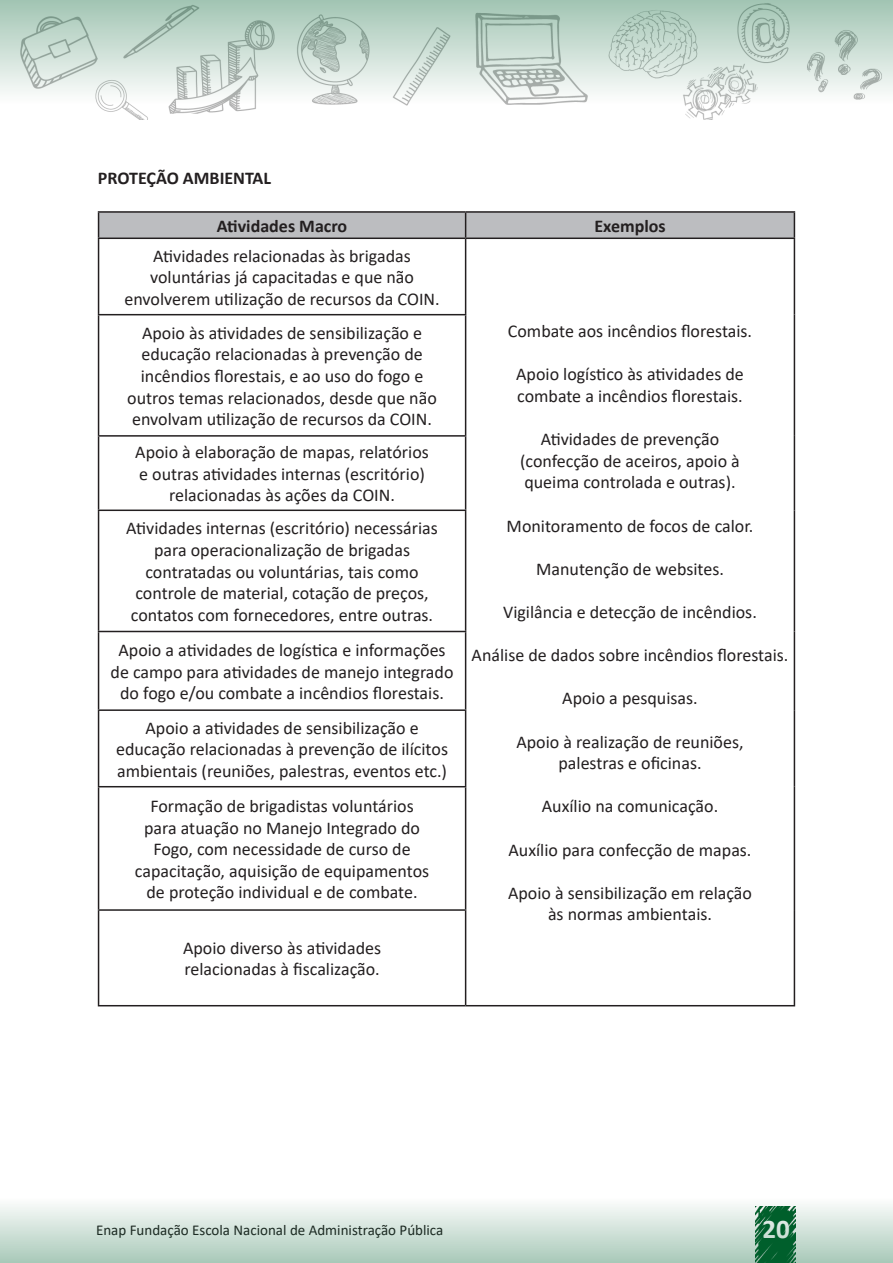
<style>
.page{position:relative;width:893px;height:1263px;background:#fff}
.page>*{position:absolute;margin:0;border:0;box-sizing:border-box;transform-origin:0 0}
.t1{font:700 27px "Calibri";color:#fff}
.texto{font:18px/21.6px "Calibri";color:#231f20;text-align:center}
.texto-2{font:700 18px "Calibri";color:#231f20}
.Texto_negrito{font:700 18px "Calibri";color:#231f20}
.t2{font:15px "Calibri";color:#231f20}
</style>
<div class="page">
<svg style="left:0;top:0;width:893px;height:120px"></svg>
<svg style="left:0;top:1205px;width:893px;height:58px;background:#c5dad0"></svg>
<hr style="left:98px;top:211px;width:368px;height:2px;background:#231f20">
<hr style="left:466px;top:211px;width:329px;height:2px;background:#231f20">
<svg style="left:98px;top:212px;width:697px;height:26px;background:#b4b4b7"></svg>
<hr style="left:98px;top:238px;width:368px;height:1px;background:#231f20">
<hr style="left:98px;top:239px;width:1px;height:75px;background:#231f20">
<hr style="left:466px;top:238px;width:329px;height:1px;background:#231f20">
<hr style="left:465px;top:239px;width:1px;height:75px;background:#231f20">
<hr style="left:794px;top:239px;width:1px;height:76px;background:#231f20">
<hr style="left:98px;top:314px;width:368px;height:1px;background:#231f20">
<hr style="left:98px;top:315px;width:1px;height:120px;background:#231f20">
<hr style="left:465px;top:315px;width:1px;height:120px;background:#231f20">
<hr style="left:794px;top:315px;width:1px;height:121px;background:#231f20">
<hr style="left:98px;top:435px;width:368px;height:2px;background:#231f20">
<hr style="left:98px;top:437px;width:1px;height:72px;background:#231f20">
<hr style="left:465px;top:437px;width:1px;height:72px;background:#231f20">
<hr style="left:794px;top:436px;width:1px;height:74px;background:#231f20">
<hr style="left:98px;top:509px;width:368px;height:2px;background:#231f20">
<hr style="left:98px;top:511px;width:1px;height:120px;background:#231f20">
<hr style="left:465px;top:511px;width:1px;height:120px;background:#231f20">
<hr style="left:794px;top:510px;width:1px;height:121px;background:#231f20">
<hr style="left:98px;top:631px;width:368px;height:1px;background:#231f20">
<hr style="left:98px;top:632px;width:1px;height:77px;background:#231f20">
<hr style="left:465px;top:632px;width:1px;height:77px;background:#231f20">
<hr style="left:794px;top:631px;width:1px;height:79px;background:#231f20">
<hr style="left:98px;top:709px;width:368px;height:2px;background:#231f20">
<hr style="left:98px;top:711px;width:1px;height:75px;background:#231f20">
<hr style="left:465px;top:711px;width:1px;height:75px;background:#231f20">
<hr style="left:794px;top:710px;width:1px;height:77px;background:#231f20">
<hr style="left:98px;top:786px;width:368px;height:1px;background:#231f20">
<hr style="left:98px;top:787px;width:1px;height:122px;background:#231f20">
<hr style="left:465px;top:787px;width:1px;height:122px;background:#231f20">
<hr style="left:794px;top:787px;width:1px;height:123px;background:#231f20">
<hr style="left:98px;top:909px;width:368px;height:2px;background:#231f20">
<hr style="left:98px;top:911px;width:1px;height:94px;background:#231f20">
<hr style="left:465px;top:911px;width:1px;height:94px;background:#231f20">
<hr style="left:794px;top:910px;width:1px;height:95px;background:#231f20">
<hr style="left:98px;top:1005px;width:368px;height:1px;background:#231f20">
<hr style="left:466px;top:1005px;width:329px;height:1px;background:#231f20">
<p class="Texto_negrito" style="left:98px;top:165px;width:175px">PROTEÇÃO AMBIENTAL</p>
<p class="texto-2" style="left:217px;top:213px;width:132px">Atividades Macro</p>
<p class="texto-2" style="left:594px;top:213px;width:73px">Exemplos</p>
<p class="texto" style="left:124px;top:244px;width:317px">Atividades relacionadas às brigadas voluntárias já capacitadas e que não envolverem utilização de recursos da COIN.</p>
<p class="texto" style="left:508px;top:320px;width:246px">Combate aos incêndios florestais.</p>
<p class="texto" style="left:516px;top:363px;width:229px;text-align:left">Apoio logístico às atividades de combate a incêndios florestais.</p>
<p class="texto" style="left:520px;top:428px;width:221px">Atividades de prevenção (confecção de aceiros, apoio à queima controlada e outras).</p>
<p class="texto" style="left:507px;top:514px;width:248px">Monitoramento de focos de calor.</p>
<p class="texto" style="left:536px;top:557px;width:189px">Manutenção de websites.</p>
<p class="texto" style="left:503px;top:601px;width:255px">Vigilância e detecção de incêndios.</p>
<p class="texto" style="left:472px;top:644px;width:318px">Análise de dados sobre incêndios florestais.</p>
<p class="texto" style="left:562px;top:687px;width:137px">Apoio a pesquisas.</p>
<p class="texto" style="left:516px;top:730px;width:229px">Apoio à realização de reuniões, palestras e oficinas.</p>
<p class="texto" style="left:542px;top:795px;width:178px">Auxílio na comunicação.</p>
<p class="texto" style="left:508px;top:838px;width:244px">Auxílio para confecção de mapas.</p>
<p class="texto" style="left:508px;top:881px;width:246px">Apoio à sensibilização em relação às normas ambientais.</p>
<p class="texto" style="left:127px;top:322px;width:311px">Apoio às atividades de sensibilização e educação relacionadas à prevenção de incêndios florestais, e ao uso do fogo e outros temas relacionados, desde que não envolvam utilização de recursos da COIN.</p>
<p class="texto" style="left:135px;top:441px;width:295px">Apoio à elaboração de mapas, relatórios e outras atividades internas (escritório) relacionadas às ações da COIN.</p>
<p class="texto" style="left:126px;top:517px;width:313px">Atividades internas (escritório) necessárias para operacionalização de brigadas contratadas ou voluntárias, tais como controle de material, cotação de preços, contatos com fornecedores, entre outras.</p>
<p class="texto" style="left:111px;top:639px;width:344px">Apoio a atividades de logística e informações de campo para atividades de manejo integrado do fogo e/ou combate a incêndios florestais.</p>
<p class="texto" style="left:116px;top:716px;width:333px">Apoio a atividades de sensibilização e educação relacionadas à prevenção de ilícitos ambientais (reuniões, palestras, eventos etc.)</p>
<p class="texto" style="left:135px;top:795px;width:296px">Formação de brigadistas voluntários para atuação no Manejo Integrado do Fogo, com necessidade de curso de capacitação, aquisição de equipamentos de proteção individual e de combate.</p>
<p class="texto" style="left:183px;top:936px;width:200px;text-align:left">Apoio diverso às atividades relacionadas à fiscalização.</p>
<p class="t2" style="left:96px;top:1220px;width:349px">Enap Fundação Escola Nacional de Administração Pública</p>
<h1 class="t1" style="left:763px;top:1210px;width:29px">20</h1>
</div>
